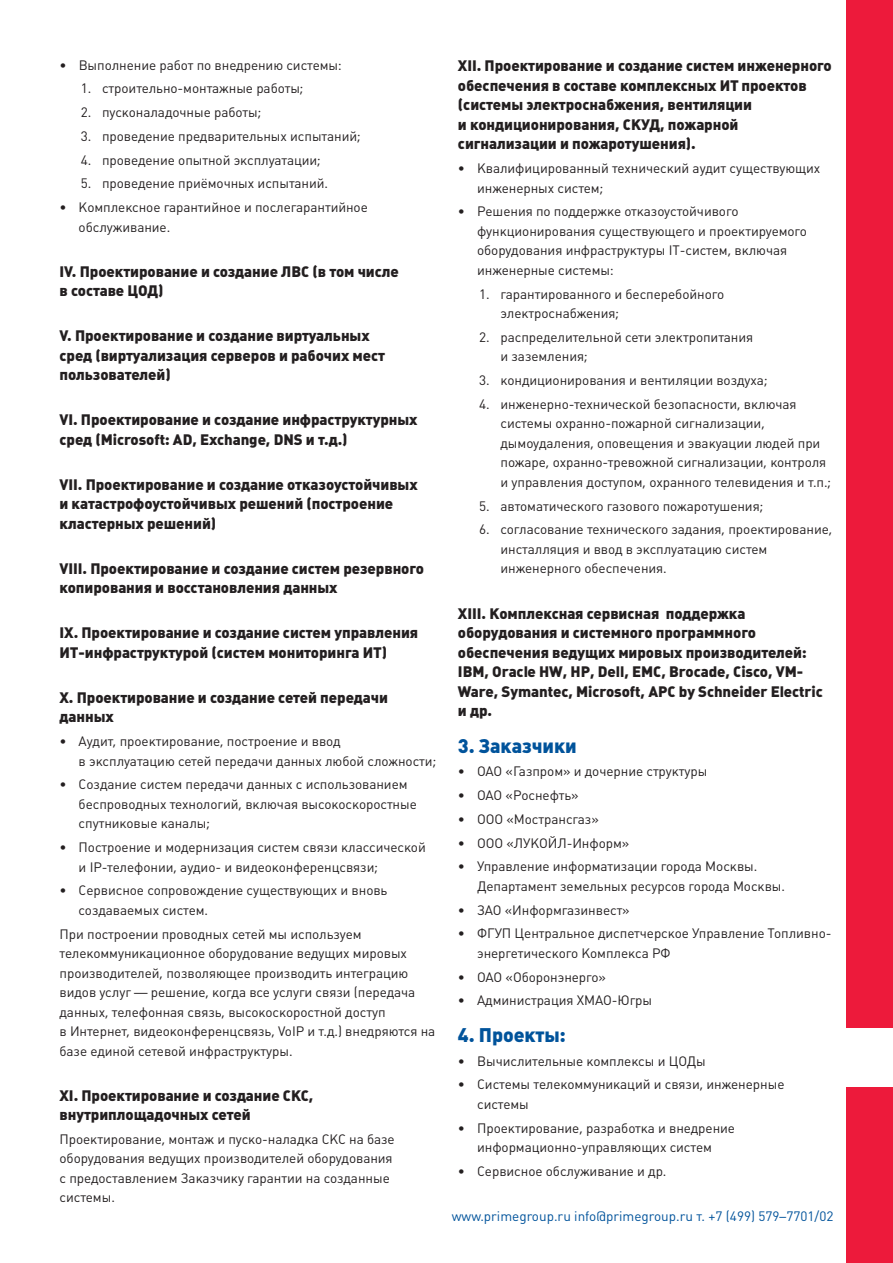
<style>
.page{position:relative;width:893px;height:1263px;background:#fff}
.page>*{position:absolute;margin:0;border:0;box-sizing:border-box;transform-origin:0 0}
.t1{font:900 19.5px "Plumb";letter-spacing:-.005em;color:#00539b}
.t2{font:900 15px/19.5px "Plumb";letter-spacing:-.005em;color:#231f20}
.t3{font:13.5px/19.5px "Plumb";letter-spacing:-.005em;color:#231f20}
.t4{font:13.5px "Plumb";color:#00539b}
</style>
<div class="page">
<div style="left:846px;top:0;width:47px;height:1027px;background:#ed1a3b"></div>
<div style="left:846px;top:1087px;width:47px;height:176px;background:#ed1a3b"></div>
<p class="t3" style="left:60px;top:55px;width:284px">• Выполнение работ по внедрению системы:</p>
<p class="t3" style="left:81px;top:79px;width:224px">1. строительно-монтажные работы;</p>
<p class="t3" style="left:81px;top:103px;width:182px">2. пусконаладочные работы;</p>
<p class="t3" style="left:81px;top:126px;width:281px">3. проведение предварительных испытаний;</p>
<p class="t3" style="left:81px;top:150px;width:242px">4. проведение опытной эксплуатации;</p>
<p class="t3" style="left:81px;top:174px;width:249px">5. проведение приёмочных испытаний.</p>
<p class="t3" style="left:79px;top:198px;width:291px;text-indent:-19px">• Комплексное гарантийное и послегарантийное обслуживание.</p>
<p class="t2" style="left:60px;top:261px;width:341px">IV. Проектирование и создание ЛВС (в том числе в составе ЦОД)</p>
<p class="t2" style="left:60px;top:326px;width:327px">V. Проектирование и создание виртуальных сред (виртуализация серверов и рабочих мест пользователей)</p>
<p class="t2" style="left:60px;top:410px;width:359px">VI. Проектирование и создание инфраструктурных сред (Microsoft: AD, Exchange, DNS и т.д.)</p>
<p class="t2" style="left:60px;top:474px;width:360px">VII. Проектирование и создание отказоустойчивых и катастрофоустойчивых решений (построение кластерных решений)</p>
<p class="t2" style="left:60px;top:558px;width:366px">VIII. Проектирование и создание систем резервного копирования и восстановления данных</p>
<p class="t2" style="left:60px;top:623px;width:360px">IX. Проектирование и создание систем управления<br>ИТ-инфраструктурой (систем мониторинга ИТ)</p>
<p class="t2" style="left:60px;top:687px;width:330px">X. Проектирование и создание сетей передачи данных</p>
<p class="t3" style="left:79px;top:732px;width:359px;text-indent:-19px">• Аудит, проектирование, построение и ввод<br>в эксплуатацию сетей передачи данных любой сложности;</p>
<p class="t3" style="left:79px;top:775px;width:340px;text-indent:-19px">• Создание систем передачи данных с использованием беспроводных технологий, включая высокоскоростные спутниковые каналы;</p>
<p class="t3" style="left:79px;top:838px;width:349px;text-indent:-19px">• Построение и модернизация систем связи классической и IP-телефонии, аудио- и видеоконференцсвязи;</p>
<p class="t3" style="left:79px;top:881px;width:310px;text-indent:-19px">• Сервисное сопровождение существующих и вновь создаваемых систем.</p>
<p class="t3" style="left:60px;top:924px;width:377px">При построении проводных сетей мы используем телекоммуникационное оборудование ведущих мировых производителей, позволяющее производить интеграцию видов услуг — решение, когда все услуги связи (передача данных, телефонная связь, высокоскоростной доступ<br>в Интернет, видеоконференцсвязь, VoIP и т.д.) внедряются на базе единой сетевой инфраструктуры.</p>
<p class="t2" style="left:60px;top:1085px;width:255px">XI. Проектирование и создание СКС, внутриплощадочных сетей</p>
<p class="t3" style="left:60px;top:1129px;width:337px">Проектирование, монтаж и пуско-наладка СКС на базе оборудования ведущих производителей оборудования с предоставлением Заказчику гарантии на созданные системы.</p>
<p class="t2" style="left:458px;top:56px;width:375px">XII. Проектирование и создание систем инженерного обеспечения в составе комплексных ИТ проектов (системы электроснабжения, вентиляции<br>и кондиционирования, СКУД, пожарной сигнализации и пожаротушения).</p>
<p class="t3" style="left:477px;top:159px;width:345px;text-indent:-19px">• Квалифицированный технический аудит существующих инженерных систем;</p>
<p class="t3" style="left:477px;top:202px;width:331px;text-indent:-19px">• Решения по поддержке отказоустойчивого функционирования существующего и проектируемого оборудования инфраструктуры IT-систем, включая инженерные системы:</p>
<p class="t3" style="left:500px;top:284px;width:225px;text-indent:-21px">1. гарантированного и бесперебойного электроснабжения;</p>
<p class="t3" style="left:500px;top:327px;width:254px;text-indent:-21px">2. распределительной сети электропитания и заземления;</p>
<p class="t3" style="left:479px;top:371px;width:290px">3. кондиционирования и вентиляции воздуха;</p>
<p class="t3" style="left:500px;top:394px;width:332px;text-indent:-21px">4. инженерно-технической безопасности, включая системы охранно-пожарной сигнализации, дымоудаления, оповещения и эвакуации людей при пожаре, охранно-тревожной сигнализации, контроля и управления доступом, охранного телевидения и т.п.;</p>
<p class="t3" style="left:479px;top:496px;width:286px">5. автоматического газового пожаротушения;</p>
<p class="t3" style="left:500px;top:520px;width:333px;text-indent:-21px">6. согласование технического задания, проектирование, инсталляция и ввод в эксплуатацию систем инженерного обеспечения.</p>
<p class="t2" style="left:458px;top:603px;width:366px">XIII. Комплексная сервисная поддержка оборудования и системного программного обеспечения ведущих мировых производителей:<br>IBM, Oracle HW, HP, Dell, EMC, Brocade, Cisco, VM-Ware, Symantec, Microsoft, APC by Schneider Electric и др.</p>
<h1 class="t1" style="left:458px;top:734px;width:120px">3. Заказчики</h1>
<p class="t3" style="left:458px;top:762px;width:251px">• ОАО «Газпром» и дочерние структуры</p>
<p class="t3" style="left:458px;top:786px;width:122px">• ОАО «Роснефть»</p>
<p class="t3" style="left:458px;top:809px;width:142px">• ООО «Мострансгаз»</p>
<p class="t3" style="left:458px;top:833px;width:173px">• ООО «ЛУКОЙЛ-Информ»</p>
<p class="t3" style="left:477px;top:857px;width:309px;text-indent:-19px">• Управление информатизации города Москвы.<br>Департамент земельных ресурсов города Москвы.</p>
<p class="t3" style="left:458px;top:900px;width:173px">• ЗАО «Информгазинвест»</p>
<p class="t3" style="left:477px;top:924px;width:356px;text-indent:-19px">• ФГУП Центральное диспетчерское Управление Топливно&shy;энергетического Комплекса РФ</p>
<p class="t3" style="left:458px;top:967px;width:150px">• ОАО «Оборонэнерго»</p>
<p class="t3" style="left:458px;top:991px;width:196px">• Администрация ХМАО-Югры</p>
<h1 class="t1" style="left:458px;top:1024px;width:109px">4. Проекты:</h1>
<p class="t3" style="left:458px;top:1051px;width:249px">• Вычислительные комплексы и ЦОДы</p>
<p class="t3" style="left:477px;top:1075px;width:309px;text-indent:-19px">• Системы телекоммуникаций и связи, инженерные системы</p>
<p class="t3" style="left:458px;top:1118px;width:279px;text-align:center">• Проектирование, разработка и внедрение информационно-управляющих систем</p>
<p class="t3" style="left:458px;top:1161px;width:210px">• Сервисное обслуживание и др.</p>
<p class="t4" style="left:452px;top:1209px;width:383px">www.primegroup.ru info@primegroup.ru т. +7 (499) 579–7701/02</p>
</div>
